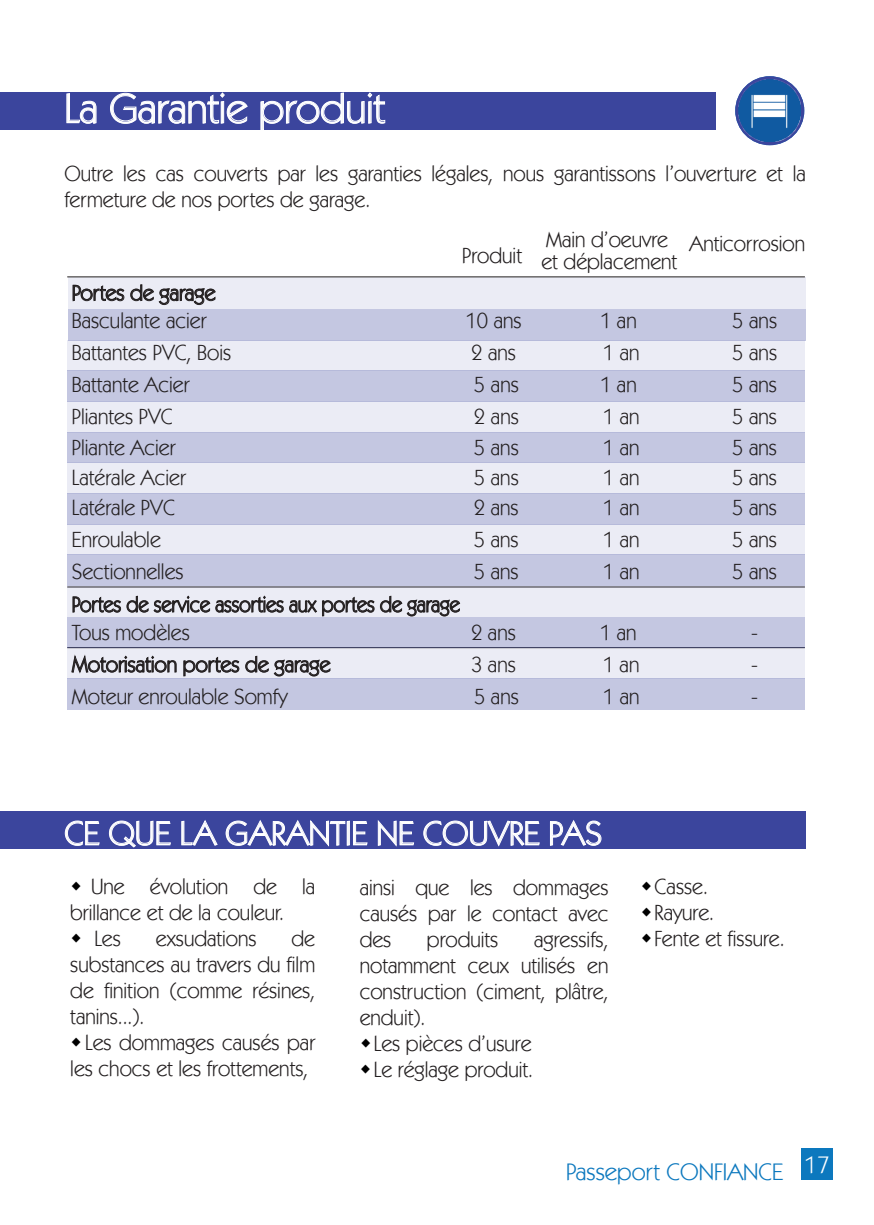
<style>
.page{position:relative;width:874px;height:1225px;background:#fff}
.page>*{position:absolute;margin:0;border:0;box-sizing:border-box;transform-origin:0 0}
.t1{font:42px "Kabel IT Cby BT";color:#fff}
.t2{font:34px "Kabel IT Cby BT";color:#fff}
.t3{font:24px "Kabel IT Cby BT";color:#0c78be}
.t4{font:22px/26px "Kabel IT Cby BT";color:#231f20;scale:.96 1}
</style>
<div class="page">
<div style="left:0;top:92px;width:715px;height:38px;background:#3b459d"></div>
<div style="left:0;top:811px;width:805px;height:38px;background:#3b459d"></div>
<svg style="left:66px;top:93px;width:30px;height:31px"></svg>
<svg style="left:110px;top:92px;width:137px;height:32px"></svg>
<svg style="left:260px;top:92px;width:125px;height:38px"></svg>
<svg style="left:65px;top:820px;width:34px;height:25px"></svg>
<svg style="left:109px;top:820px;width:62px;height:27px"></svg>
<svg style="left:181px;top:820px;width:36px;height:25px"></svg>
<svg style="left:226px;top:820px;width:119px;height:26px"></svg>
<div style="left:347px;top:821px;width:2px;height:24px;border:1px solid #fff"></div>
<svg style="left:353px;top:821px;width:14px;height:24px"></svg>
<svg style="left:378px;top:820px;width:36px;height:26px"></svg>
<svg style="left:423px;top:820px;width:116px;height:26px"></svg>
<svg style="left:550px;top:820px;width:51px;height:25px"></svg>
<svg style="left:734px;top:76px;width:69px;height:69px"></svg>
<img style="left:738px;top:80px;width:62px;height:62px">
<div style="left:67px;top:340px;width:737px;height:31px;background:#ebecf5"></div>
<div style="left:68px;top:309px;width:737px;height:31px;background:#c4c7e1"></div>
<div style="left:68px;top:278px;width:737px;height:30px;background:#ebecf5"></div>
<div style="left:67px;top:371px;width:737px;height:30px;background:#c4c7e1"></div>
<div style="left:67px;top:401px;width:737px;height:31px;background:#ebecf5"></div>
<div style="left:67px;top:463px;width:737px;height:30px;background:#ebecf5"></div>
<div style="left:67px;top:493px;width:737px;height:31px;background:#c4c7e1"></div>
<div style="left:67px;top:555px;width:737px;height:30px;background:#c4c7e1"></div>
<hr style="left:67px;top:276px;width:737px;height:1px;background:#231f20">
<div style="left:67px;top:432px;width:737px;height:31px;background:#c4c7e1"></div>
<div style="left:67px;top:524px;width:737px;height:31px;background:#ebecf5"></div>
<div style="left:67px;top:586px;width:737px;height:31px;background:#ebecf5"></div>
<div style="left:67px;top:647px;width:737px;height:31px;background:#ebecf5"></div>
<div style="left:67px;top:678px;width:737px;height:31px;background:#c4c7e1"></div>
<div style="left:67px;top:617px;width:737px;height:30px;background:#c4c7e1"></div>
<svg style="left:73px;top:285px;width:51px;height:16px"></svg>
<svg style="left:130px;top:284px;width:86px;height:21px"></svg>
<svg style="left:73px;top:595px;width:301px;height:21px"></svg>
<svg style="left:380px;top:596px;width:80px;height:20px"></svg>
<svg style="left:71px;top:654px;width:105px;height:19px"></svg>
<svg style="left:183px;top:656px;width:56px;height:20px"></svg>
<svg style="left:245px;top:656px;width:85px;height:20px"></svg>
<div style="left:800px;top:1148px;width:31px;height:31px;background:#0c78be"></div>
<h1 class="t1" style="left:64px;top:82px;width:322px">La Garantie produit</h1>
<p class="t4" style="left:64px;top:160px;width:773px">Outre les cas couverts par les garanties légales, nous garantissons l’ouverture et la fermeture de nos portes de garage.</p>
<p class="t4" style="left:462px;top:242px;width:64px">Produit</p>
<p class="t4" style="left:541px;top:228px;width:143px;line-height:22px">Main d’oeuvre et déplacement</p>
<p class="t4" style="left:689px;top:230px;width:122px">Anticorrosion</p>
<p class="t4" style="left:72px;top:278px;width:151px;line-height:28px">Portes de garage<br>Basculante acier</p>
<p class="t4" style="left:72px;top:336px;width:167px;line-height:32px">Battantes PVC, Bois<br>Battante Acier<br>Pliantes PVC</p>
<p class="t4" style="left:72px;top:431px;width:120px;line-height:30px">Pliante Acier<br>Latérale Acier<br>Latérale PVC</p>
<p class="t4" style="left:72px;top:522px;width:405px;line-height:32.6px">Enroulable<br>Sectionnelles<br>Portes de service assorties aux portes de garage</p>
<p class="t4" style="left:72px;top:616px;width:270px;line-height:32px">Tous modèles<br>Motorisation portes de garage<br>Moteur enroulable Somfy</p>
<p class="t4" style="left:465px;top:307px;width:60px">10 ans</p>
<p class="t4" style="left:599px;top:307px;width:40px">1 an</p>
<p class="t4" style="left:731px;top:307px;width:48px">5 ans</p>
<p class="t4" style="left:471px;top:339px;width:48px">2 ans</p>
<p class="t4" style="left:602px;top:339px;width:40px">1 an</p>
<p class="t4" style="left:731px;top:339px;width:48px">5 ans</p>
<p class="t4" style="left:473px;top:371px;width:48px">5 ans</p>
<p class="t4" style="left:599px;top:371px;width:40px">1 an</p>
<p class="t4" style="left:731px;top:371px;width:48px">5 ans</p>
<p class="t4" style="left:473px;top:403px;width:48px">2 ans</p>
<p class="t4" style="left:602px;top:403px;width:40px">1 an</p>
<p class="t4" style="left:731px;top:403px;width:48px">5 ans</p>
<p class="t4" style="left:473px;top:433px;width:48px">5 ans</p>
<p class="t4" style="left:602px;top:433px;width:40px">1 an</p>
<p class="t4" style="left:731px;top:433px;width:48px">5 ans</p>
<p class="t4" style="left:473px;top:463px;width:48px">5 ans</p>
<p class="t4" style="left:602px;top:463px;width:40px">1 an</p>
<p class="t4" style="left:731px;top:463px;width:48px">5 ans</p>
<p class="t4" style="left:473px;top:493px;width:48px">2 ans</p>
<p class="t4" style="left:602px;top:493px;width:40px">1 an</p>
<p class="t4" style="left:731px;top:493px;width:48px">5 ans</p>
<p class="t4" style="left:473px;top:525px;width:48px">5 ans</p>
<p class="t4" style="left:602px;top:525px;width:40px">1 an</p>
<p class="t4" style="left:731px;top:525px;width:48px">5 ans</p>
<p class="t4" style="left:473px;top:557px;width:48px">5 ans</p>
<p class="t4" style="left:602px;top:557px;width:40px">1 an</p>
<p class="t4" style="left:731px;top:557px;width:48px">5 ans</p>
<p class="t4" style="left:471px;top:619px;width:48px">2 ans</p>
<p class="t4" style="left:599px;top:619px;width:40px">1 an</p>
<p class="t4" style="left:750px;top:619px;width:9px">-</p>
<p class="t4" style="left:471px;top:651px;width:48px">3 ans</p>
<p class="t4" style="left:602px;top:651px;width:40px">1 an</p>
<p class="t4" style="left:750px;top:651px;width:9px">-</p>
<p class="t4" style="left:474px;top:683px;width:48px">5 ans</p>
<p class="t4" style="left:602px;top:683px;width:40px">1 an</p>
<p class="t4" style="left:750px;top:683px;width:9px">-</p>
<h2 class="t2" style="left:64px;top:812px;width:539px">CE QUE LA GARANTIE NE COUVRE PAS</h2>
<p class="t4" style="left:91px;top:872px;width:235px">Une évolution de la</p>
<p class="t4" style="left:70px;top:898px;width:224px">brillance et de la couleur.</p>
<p class="t4" style="left:94px;top:924px;width:29px">Les</p>
<p class="t4" style="left:156px;top:924px;width:106px">exsudations</p>
<p class="t4" style="left:359px;top:874px;width:260px;text-align:justify">ainsi que les dommages causés par le contact avec des</p>
<p class="t4" style="left:70px;top:924px;width:256px;text-align:justify;text-indent:221px">de substances au travers du film de finition (comme résines, tanins...).</p>
<p class="t4" style="left:70px;top:1028px;width:256px;text-indent:15px">Les dommages causés par les chocs et les frottements,</p>
<p class="t4" style="left:427px;top:926px;width:76px">produits</p>
<p class="t4" style="left:533px;top:926px;width:79px">agressifs,</p>
<p class="t4" style="left:359px;top:952px;width:260px">notamment ceux utilisés en</p>
<p class="t4" style="left:359px;top:978px;width:260px">construction (ciment, plâtre,</p>
<p class="t4" style="left:359px;top:1004px;width:70px">enduit).</p>
<p class="t4" style="left:373px;top:1030px;width:166px">Les pièces d’usure</p>
<p class="t4" style="left:373px;top:1056px;width:167px">Le réglage produit.</p>
<p class="t4" style="left:654px;top:872px;width:137px">Casse.<br>Rayure.<br>Fente et fissure.</p>
<p class="t3" style="left:565px;top:1156px;width:265px">Passeport CONFIANCE <sup>17</sup></p>
</div>
